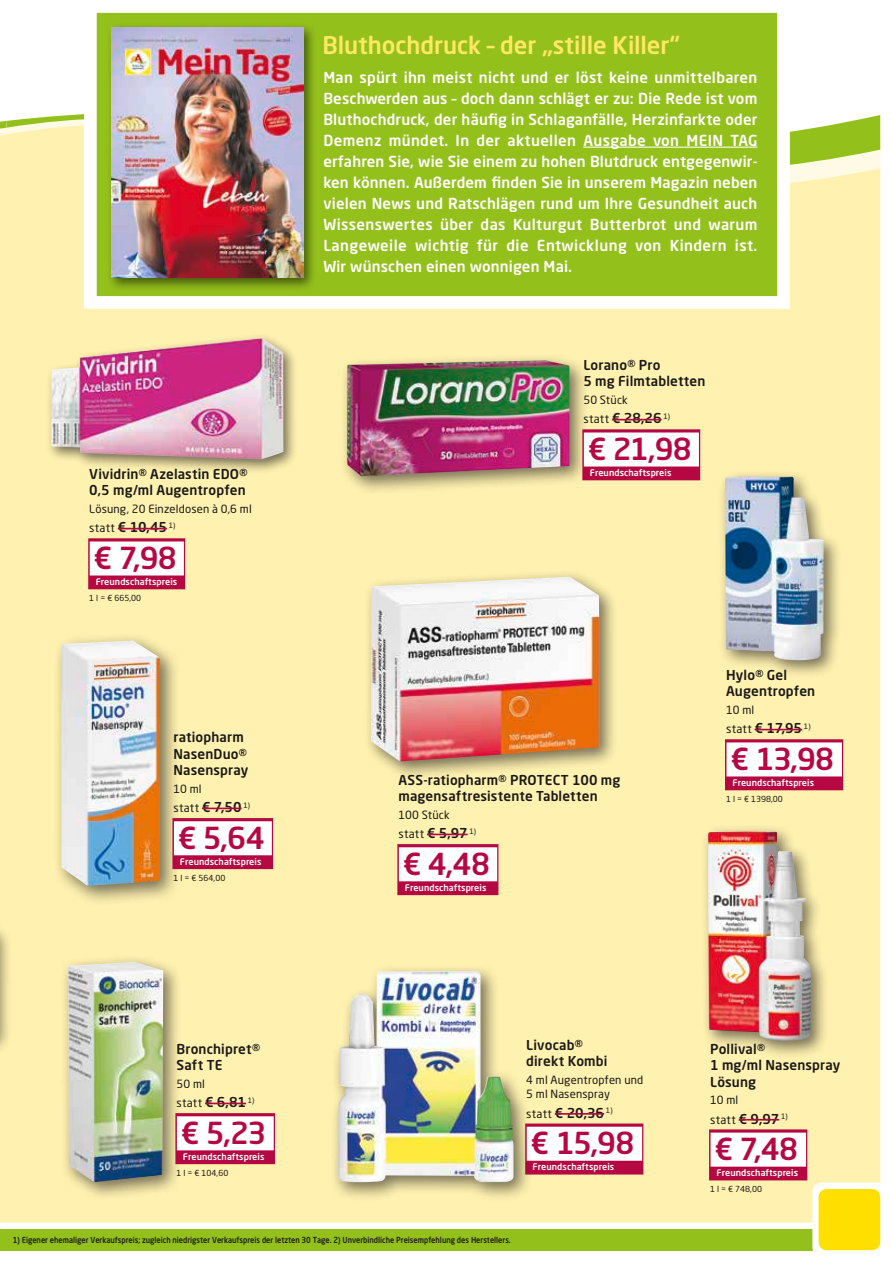
<style>
.page{position:relative;width:893px;height:1263px;background:#fff}
.page>*{position:absolute;margin:0;border:0;box-sizing:border-box;transform-origin:0 0}
._04_Angebotspreis{font:500 30px "Neo Sans Pro";letter-spacing:-.025em;color:#b50843}
.t1{font:500 24px "Neo Sans Pro";letter-spacing:-.005em;color:#ffe862}
.t2{font:500 15px/21px "Neo Sans Pro";letter-spacing:.01em;color:#fff;text-align:justify}
._01_Artikel{font:500 13.5px/16.5px "Neo Sans Pro";letter-spacing:.01em;color:#1a1918}
._03_statt_Preis{font:500 13.5px "Neo Sans Pro";letter-spacing:-.005em;color:#1a1918}
._03_statt_Preis-2{font:11.55px "Neo Sans Pro";letter-spacing:.025em;color:#1a1918}
._02_Text{font:11.25px/14.2px "Neo Sans Pro";letter-spacing:.015em;color:#1a1918}
._07_T_Wirberaten{font:500 9px "Neo Sans Pro";letter-spacing:.01em;color:#fff}
.t3{font:500 8.25px "Neo Sans Pro";color:#1d1d1b;scale:.9 1}
._05_Grundpreis{font:8.25px "Neo Sans Pro";color:#1a1918}
.s1{font-weight:400;font-size:11.55px}
.s2{font-weight:500;font-size:13.5px}
</style>
<div class="page">
<div style="left:0;top:209px;width:880px;height:1013px;background:#fff1af"></div>
<div style="left:0;top:1229px;width:880px;height:21px;background:#94c01c"></div>
<div style="left:812px;top:1182px;width:74px;height:74px;background:#fff;border-radius:9px"></div>
<div style="left:819px;top:1189px;width:61px;height:61px;background:#ffdf00;border-radius:9px"></div>
<svg style="left:0;top:121px;width:6px;height:88px"></svg>
<svg style="left:6px;top:114px;width:874px;height:113px;background:#ebe99f"></svg>
<svg style="left:84px;top:12px;width:706px;height:298px;background:#a0c736"></svg>
<hr style="left:583px;top:147px;width:174px;height:1px;background:#fff">
<div style="left:106px;top:22px;width:211px;height:269px;background:#1a1918;opacity:.6"></div>
<img style="left:112px;top:27px;width:191px;height:251px">
<div style="left:53px;top:633px;width:127px;height:273px;background:#1a1918;opacity:.6"></div>
<img style="left:61px;top:641px;width:99px;height:245px">
<div style="left:172px;top:818px;width:101px;height:51px;background:#b50843"></div>
<div style="left:174px;top:821px;width:98px;height:34px;background:#fff"></div>
<hr style="left:202px;top:807px;width:40px;height:2px;background:#b50843">
<div style="left:363px;top:569px;width:255px;height:211px;background:#1a1918;opacity:.6"></div>
<img style="left:370px;top:577px;width:229px;height:184px">
<div style="left:397px;top:844px;width:101px;height:51px;background:#b50843"></div>
<div style="left:399px;top:847px;width:98px;height:34px;background:#fff"></div>
<hr style="left:427px;top:834px;width:41px;height:1px;background:#b50843">
<div style="left:718px;top:469px;width:124px;height:209px;background:#1a1918;opacity:.6"></div>
<img style="left:725px;top:477px;width:99px;height:183px">
<div style="left:725px;top:739px;width:118px;height:51px;background:#b50843"></div>
<div style="left:726px;top:742px;width:116px;height:34px;background:#fff"></div>
<hr style="left:755px;top:729px;width:47px;height:1px;background:#b50843">
<div style="left:45px;top:332px;width:253px;height:142px;background:#1a1918;opacity:.6"></div>
<img style="left:51px;top:338px;width:232px;height:121px">
<div style="left:88px;top:538px;width:97px;height:51px;background:#b50843"></div>
<div style="left:90px;top:541px;width:94px;height:34px;background:#fff"></div>
<hr style="left:118px;top:528px;width:49px;height:1px;background:#b50843">
<div style="left:701px;top:824px;width:128px;height:235px;background:#1a1918;opacity:.6"></div>
<img style="left:708px;top:831px;width:103px;height:210px">
<div style="left:709px;top:1129px;width:98px;height:51px;background:#b50843"></div>
<div style="left:711px;top:1132px;width:95px;height:34px;background:#fff"></div>
<hr style="left:739px;top:1119px;width:40px;height:1px;background:#b50843">
<div style="left:339px;top:353px;width:249px;height:142px;background:#1a1918;opacity:.6"></div>
<img style="left:347px;top:360px;width:222px;height:116px">
<div style="left:582px;top:429px;width:118px;height:51px;background:#b50843"></div>
<div style="left:584px;top:432px;width:115px;height:34px;background:#fff"></div>
<hr style="left:612px;top:419px;width:49px;height:1px;background:#b50843">
<div style="left:0;top:906px;width:13px;height:167px;background:#1a1918;opacity:.6"></div>
<hr style="left:0;top:520px;width:1px;height:52px;background:#b50843">
<hr style="left:0;top:524px;width:1px;height:34px;background:#fff">
<div style="left:60px;top:954px;width:123px;height:247px;background:#1a1918;opacity:.6"></div>
<img style="left:68px;top:962px;width:95px;height:220px">
<div style="left:175px;top:1113px;width:100px;height:51px;background:#b50843"></div>
<div style="left:177px;top:1116px;width:97px;height:34px;background:#fff"></div>
<hr style="left:205px;top:1103px;width:41px;height:1px;background:#b50843">
<div style="left:525px;top:1123px;width:118px;height:51px;background:#b50843"></div>
<div style="left:527px;top:1127px;width:115px;height:34px;background:#fff"></div>
<hr style="left:555px;top:1113px;width:49px;height:2px;background:#b50843">
<div style="left:330px;top:963px;width:203px;height:238px;background:#1a1918;opacity:.6"></div>
<img style="left:338px;top:971px;width:175px;height:211px">
<p class="t1" style="left:322px;top:30px;width:359px">Bluthochdruck – der „stille Killer“</p>
<p class="_01_Artikel" style="left:89px;top:465px;width:160px">Vividrin® Azelastin EDO®<br>0,5 mg/ml Augentropfen</p>
<p class="_02_Text" style="left:89px;top:501px;width:164px">Lösung, 20 Einzeldosen à 0,6 ml</p>
<p class="_03_statt_Preis" style="left:89px;top:519px;width:88px"><span class="s1">statt</span> € 10,45 <sup>1)</sup></p>
<p class="_04_Angebotspreis" style="left:94px;top:539px;width:85px">€ 7,98</p>
<p class="_07_T_Wirberaten" style="left:96px;top:576px;width:83px">Freundschaftspreis</p>
<p class="_05_Grundpreis" style="left:89px;top:593px;width:53px">1 l = € 665,00</p>
<p class="_01_Artikel" style="left:173px;top:729px;width:76px">ratiopharm<br>NasenDuo®<br>Nasenspray</p>
<p class="_02_Text" style="left:173px;top:781px;width:30px">10 ml</p>
<p class="_03_statt_Preis-2" style="left:173px;top:801px;width:78px">statt <span class="s2">€ 7,50</span> <sup>1)</sup></p>
<p class="_04_Angebotspreis" style="left:178px;top:819px;width:88px">€ 5,64</p>
<p class="_07_T_Wirberaten" style="left:180px;top:856px;width:83px">Freundschaftspreis</p>
<p class="_05_Grundpreis" style="left:173px;top:873px;width:53px">1 l = € 564,00</p>
<p class="_01_Artikel" style="left:176px;top:1040px;width:85px">Bronchipret®</p>
<p class="_01_Artikel" style="left:176px;top:1057px;width:47px">Saft TE</p>
<p class="_02_Text" style="left:176px;top:1076px;width:30px">50 ml</p>
<p class="_03_statt_Preis-2" style="left:176px;top:1096px;width:80px">statt <span class="s2">€ 6,81</span> <sup>1)</sup></p>
<p class="_04_Angebotspreis" style="left:181px;top:1114px;width:87px">€ 5,23</p>
<p class="_07_T_Wirberaten" style="left:183px;top:1151px;width:83px">Freundschaftspreis</p>
<p class="_05_Grundpreis" style="left:176px;top:1168px;width:53px">1 l = € 104,60</p>
<p class="t2" style="left:323px;top:67px;width:436px">Man spürt ihn meist nicht und er löst keine unmittelbaren Beschwerden aus – doch dann schlägt er zu: Die Rede ist vom Bluthochdruck, der häufig in Schlaganfälle, Herzinfarkte oder Demenz mündet. In der aktuellen Ausgabe von MEIN TAG erfahren Sie, wie Sie einem zu hohen Blutdruck entgegenwir&shy;ken können. Außerdem finden Sie in unserem Magazin neben vielen News und Ratschlägen rund um Ihre Gesundheit auch Wissenswertes über das Kulturgut Butterbrot und warum Langeweile wichtig für die Entwicklung von Kindern ist.<br>Wir wünschen einen wonnigen Mai.</p>
<p class="_01_Artikel" style="left:583px;top:356px;width:124px">Lorano® Pro<br>5 mg Filmtabletten</p>
<p class="_02_Text" style="left:583px;top:392px;width:46px">50 Stück</p>
<p class="_03_statt_Preis" style="left:583px;top:410px;width:88px"><span class="s1">statt</span> € 28,26 <sup>1)</sup></p>
<p class="_04_Angebotspreis" style="left:588px;top:430px;width:106px">€ 21,98</p>
<p class="_07_T_Wirberaten" style="left:590px;top:467px;width:83px">Freundschaftspreis</p>
<p class="_01_Artikel" style="left:398px;top:771px;width:223px">ASS-ratiopharm® PROTECT 100 mg magensaftresistente Tabletten</p>
<p class="_02_Text" style="left:398px;top:807px;width:53px">100 Stück</p>
<p class="_03_statt_Preis-2" style="left:398px;top:827px;width:79px">statt <span class="s2">€ 5,97</span> <sup>1)</sup></p>
<p class="_04_Angebotspreis" style="left:403px;top:845px;width:89px">€ 4,48</p>
<p class="_07_T_Wirberaten" style="left:405px;top:882px;width:83px">Freundschaftspreis</p>
<p class="_01_Artikel" style="left:726px;top:666px;width:63px">Hylo® Gel</p>
<p class="_01_Artikel" style="left:726px;top:683px;width:91px">Augentropfen</p>
<p class="_02_Text" style="left:726px;top:702px;width:30px">10 ml</p>
<p class="_03_statt_Preis" style="left:726px;top:720px;width:86px"><span class="s1">statt</span> € 17,95 <sup>1)</sup></p>
<p class="_04_Angebotspreis" style="left:730px;top:740px;width:105px">€ 13,98</p>
<p class="_07_T_Wirberaten" style="left:732px;top:777px;width:83px">Freundschaftspreis</p>
<p class="_05_Grundpreis" style="left:726px;top:794px;width:58px">1 l = € 1398,00</p>
<p class="_01_Artikel" style="left:526px;top:1036px;width:58px">Livocab®</p>
<p class="_01_Artikel" style="left:526px;top:1053px;width:83px">direkt Kombi</p>
<p class="_02_Text" style="left:526px;top:1072px;width:119px">4 ml Augentropfen und<br>5 ml Nasenspray</p>
<p class="_03_statt_Preis" style="left:526px;top:1104px;width:88px"><span class="s1">statt</span> € 20,36 <sup>1)</sup></p>
<p class="_04_Angebotspreis" style="left:530px;top:1124px;width:105px">€ 15,98</p>
<p class="_07_T_Wirberaten" style="left:533px;top:1161px;width:83px">Freundschaftspreis</p>
<p class="_01_Artikel" style="left:710px;top:1040px;width:132px">Pollival®<br>1 mg/ml Nasenspray<br>Lösung</p>
<p class="_02_Text" style="left:710px;top:1092px;width:30px">10 ml</p>
<p class="_03_statt_Preis-2" style="left:710px;top:1112px;width:79px">statt <span class="s2">€ 9,97</span> <sup>1)</sup></p>
<p class="_04_Angebotspreis" style="left:714px;top:1130px;width:85px">€ 7,48</p>
<p class="_07_T_Wirberaten" style="left:716px;top:1167px;width:83px">Freundschaftspreis</p>
<p class="_05_Grundpreis" style="left:710px;top:1184px;width:53px">1 l = € 748,00</p>
<p class="t3" style="left:13px;top:1234px;width:555px">1) Eigener ehemaliger Verkaufspreis; zugleich niedrigster Verkaufspreis der letzten 30 Tage. 2) Unverbindliche Preisempfehlung des Herstellers.</p>
</div>
